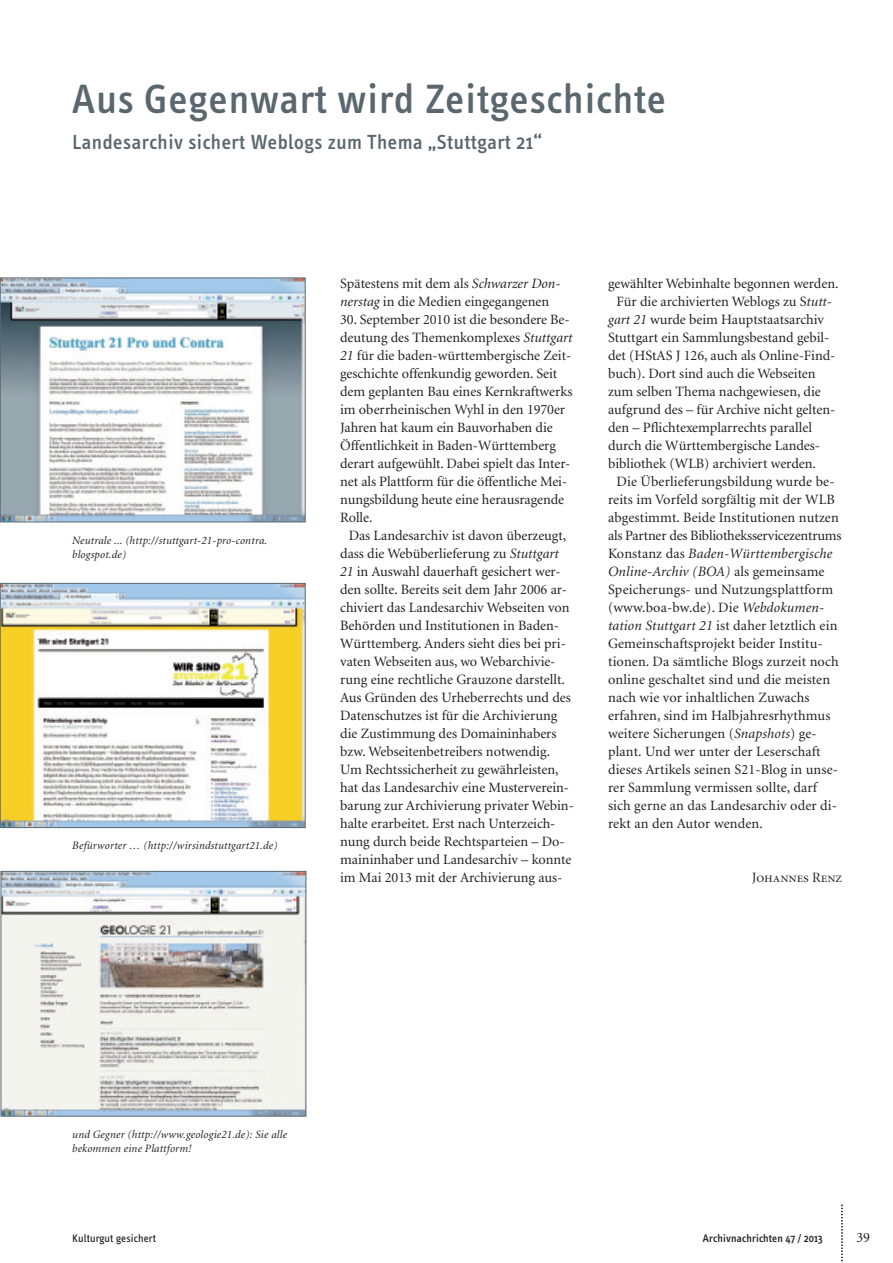
<style>
.page{position:relative;width:893px;height:1263px;background:#fff}
.page>*{position:absolute;margin:0;border:0;box-sizing:border-box;transform-origin:0 0}
.t1{font:500 42px "Info Text";letter-spacing:.025em;color:#5a676e}
.t2{font:500 21px "Info Text";letter-spacing:.025em;color:#5a676e}
.t3{font:14.25px/18px "Minion";color:#231f20}
.t4{font:italic 14.25px "Minion";letter-spacing:.01em;color:#231f20}
.t5{font:14.25px "Minion Display Regular SC";letter-spacing:-.005em;color:#231f20}
.t6{font:italic 11.25px/14.2px "Minion";letter-spacing:.015em;color:#231f20}
.t7{font:500 11.25px "Info Text";letter-spacing:.015em;color:#231f20}
.t8{font:11.25px "Info Text";letter-spacing:.015em;color:#231f20}
.s1{font-style:italic}
.s2{font-style:normal}
</style>
<div class="page">
<img style="left:2px;top:280px;width:301px;height:240px">
<div style="left:0;top:278px;width:305px;height:244px;border:1px solid #5a676e"></div>
<img style="left:2px;top:585px;width:301px;height:241px">
<div style="left:0;top:583px;width:305px;height:245px;border:1px solid #5a676e"></div>
<img style="left:3px;top:873px;width:301px;height:241px">
<div style="left:1px;top:871px;width:305px;height:245px;border:1px solid #5a676e"></div>
<svg style="left:841px;top:1204px;width:2px;height:59px"></svg>
<h1 class="t1" style="left:72px;top:83px;width:595px">Aus Gegenwart wird Zeitgeschichte</h1>
<h2 class="t2" style="left:72px;top:134px;width:471px">Landesarchiv sichert Weblogs zum Thema „Stuttgart 21“</h2>
<p class="t6" style="left:72px;top:534px;width:196px">Neutrale ... (http://stuttgart-21-pro-contra. blogspot.de)</p>
<p class="t6" style="left:72px;top:839px;width:207px">Befürworter … (http://wirsindstuttgart21.de)</p>
<p class="t3" style="left:340px;top:276px;width:222px">Spätestens mit dem als <span class="s1">Schwarzer Don&shy;nerstag</span> in die Medien eingegangenen</p>
<p class="t3" style="left:340px;top:312px;width:231px">30. September 2010 ist die besondere Be-</p>
<p class="t3" style="left:340px;top:330px;width:234px">deutung des Themenkomplexes <span class="s1">Stuttgart</span></p>
<p class="t3" style="left:340px;top:348px;width:233px"><span class="s1">21</span> für die baden-württembergische Zeit-</p>
<p class="t3" style="left:340px;top:366px;width:219px">geschichte offenkundig geworden. Seit</p>
<p class="t3" style="left:340px;top:384px;width:234px">dem geplanten Bau eines Kernkraftwerks</p>
<p class="t3" style="left:340px;top:402px;width:226px">im oberrheinischen Wyhl in den 1970er</p>
<p class="t3" style="left:340px;top:420px;width:214px">Jahren hat kaum ein Bauvorhaben die</p>
<p class="t3" style="left:340px;top:438px;width:217px">Öffentlichkeit in Baden-Württemberg</p>
<p class="t3" style="left:340px;top:456px;width:232px">derart aufgewühlt. Dabei spielt das Inter-</p>
<p class="t3" style="left:340px;top:474px;width:229px">net als Plattform für die öffentliche Mei-</p>
<p class="t3" style="left:340px;top:492px;width:225px">nungsbildung heute eine herausragende</p>
<p class="t3" style="left:340px;top:510px;width:34px">Rolle.</p>
<p class="t3" style="left:349px;top:528px;width:219px">Das Landesarchiv ist davon überzeugt,</p>
<p class="t3" style="left:340px;top:546px;width:220px">dass die Webüberlieferung zu <span class="s1">Stuttgart</span></p>
<p class="t3" style="left:340px;top:564px;width:222px"><span class="s1">21</span> in Auswahl dauerhaft gesichert wer-</p>
<p class="t3" style="left:340px;top:582px;width:228px">den sollte. Bereits seit dem Jahr 2006 ar-</p>
<p class="t3" style="left:340px;top:600px;width:231px">chiviert das Landesarchiv Webseiten von</p>
<p class="t3" style="left:340px;top:618px;width:220px">Behörden und Institutionen in Baden-</p>
<p class="t3" style="left:340px;top:636px;width:227px">Württemberg. Anders sieht dies bei pri-</p>
<p class="t3" style="left:340px;top:654px;width:217px">vaten Webseiten aus, wo Webarchivie-</p>
<p class="t3" style="left:340px;top:672px;width:226px">rung eine rechtliche Grauzone darstellt.</p>
<p class="t3" style="left:340px;top:690px;width:232px">Aus Gründen des Urheberrechts und des</p>
<p class="t3" style="left:340px;top:708px;width:219px">Datenschutzes ist für die Archivierung</p>
<p class="t3" style="left:340px;top:726px;width:218px">die Zustimmung des Domaininhabers</p>
<p class="t3" style="left:340px;top:744px;width:211px">bzw. Webseitenbetreibers notwendig.</p>
<p class="t3" style="left:340px;top:762px;width:220px">Um Rechtssicherheit zu gewährleisten,</p>
<p class="t3" style="left:340px;top:780px;width:230px">hat das Landesarchiv eine Musterverein-</p>
<p class="t3" style="left:340px;top:798px;width:235px">barung zur Archivierung privater Webin-</p>
<p class="t3" style="left:340px;top:816px;width:217px">halte erarbeitet. Erst nach Unterzeich-</p>
<p class="t3" style="left:340px;top:834px;width:226px">nung durch beide Rechtsparteien – Do-</p>
<p class="t3" style="left:340px;top:852px;width:233px">maininhaber und Landesarchiv – konnte</p>
<p class="t3" style="left:340px;top:870px;width:224px">im Mai 2013 mit der Archivierung aus-</p>
<p class="t3" style="left:608px;top:276px;width:232px">gewählter Webinhalte begonnen werden.</p>
<p class="t3" style="left:617px;top:294px;width:217px">Für die archivierten Weblogs zu S<span class="s1">tutt-</span></p>
<p class="t3" style="left:608px;top:312px;width:217px"><span class="s1">gart 21</span> wurde beim Hauptstaatsarchiv</p>
<p class="t3" style="left:608px;top:330px;width:223px">Stuttgart ein Sammlungsbestand gebil-</p>
<p class="t3" style="left:608px;top:348px;width:229px">det (HStAS J 126, auch als Online-Find-</p>
<p class="t3" style="left:608px;top:366px;width:209px">buch). Dort sind auch die Webseiten</p>
<p class="t3" style="left:608px;top:384px;width:214px">zum selben Thema nachgewiesen, die</p>
<p class="t3" style="left:608px;top:402px;width:229px">aufgrund des – für Archive nicht gelten-</p>
<p class="t3" style="left:608px;top:420px;width:205px">den – Pflichtexemplarrechts parallel</p>
<p class="t3" style="left:608px;top:438px;width:214px">durch die Württembergische Landes-</p>
<p class="t3" style="left:608px;top:456px;width:209px">bibliothek (WLB) archiviert werden.</p>
<p class="t3" style="left:617px;top:474px;width:220px">Die Überlieferungsbildung wurde be-</p>
<p class="t3" style="left:608px;top:492px;width:228px">reits im Vorfeld sorgfältig mit der WLB</p>
<p class="t3" style="left:608px;top:510px;width:232px">abgestimmt. Beide Institutionen nutzen</p>
<p class="t3" style="left:608px;top:528px;width:235px">als Partner des Bibliotheksservicezentrums</p>
<p class="t4" style="left:608px;top:548px;width:226px"><span class="s2">Konstanz das</span> Baden-Württembergische</p>
<p class="t4" style="left:608px;top:566px;width:218px">Online-Archiv (BOA) <span class="s2">als gemeinsame</span></p>
<p class="t3" style="left:608px;top:582px;width:227px">Speicherungs- und Nutzungsplattform</p>
<p class="t3" style="left:608px;top:600px;width:218px">(www.boa-bw.de). Die <span class="s1">Webdokumen-</span></p>
<p class="t3" style="left:608px;top:618px;width:231px"><span class="s1">tation Stuttgart 21</span> ist daher letztlich ein</p>
<p class="t3" style="left:608px;top:636px;width:216px">Gemeinschaftsprojekt beider Institu-</p>
<p class="t3" style="left:608px;top:654px;width:232px">tionen. Da sämtliche Blogs zurzeit noch</p>
<p class="t3" style="left:608px;top:672px;width:224px">online geschaltet sind und die meisten</p>
<p class="t3" style="left:608px;top:690px;width:203px">nach wie vor inhaltlichen Zuwachs</p>
<p class="t3" style="left:608px;top:708px;width:224px">erfahren, sind im Halbjahresrhythmus</p>
<p class="t3" style="left:608px;top:726px;width:210px">weitere Sicherungen (<span class="s1">Snapshots</span>) ge-</p>
<p class="t3" style="left:608px;top:744px;width:214px">plant. Und wer unter der Leserschaft</p>
<p class="t3" style="left:608px;top:762px;width:231px">dieses Artikels seinen S21-Blog in unse-</p>
<p class="t3" style="left:608px;top:780px;width:211px">rer Sammlung vermissen sollte, darf</p>
<p class="t3" style="left:608px;top:798px;width:230px">sich gerne an das Landesarchiv oder di-</p>
<p class="t3" style="left:608px;top:816px;width:156px">rekt an den Autor wenden.</p>
<p class="t5" style="left:752px;top:872px;width:92px">Johannes Renz</p>
<p class="t6" style="left:72px;top:1128px;width:216px">und Gegner (http://www.geologie21.de): Sie alle bekommen eine Plattform!</p>
<p class="t8" style="left:72px;top:1234px;width:85px">Kulturgut gesichert</p>
<p class="t7" style="left:703px;top:1234px;width:121px">Archivnachrichten 47 / 2013</p>
<p class="t3" style="left:856px;top:1230px;width:15px">39</p>
</div>
